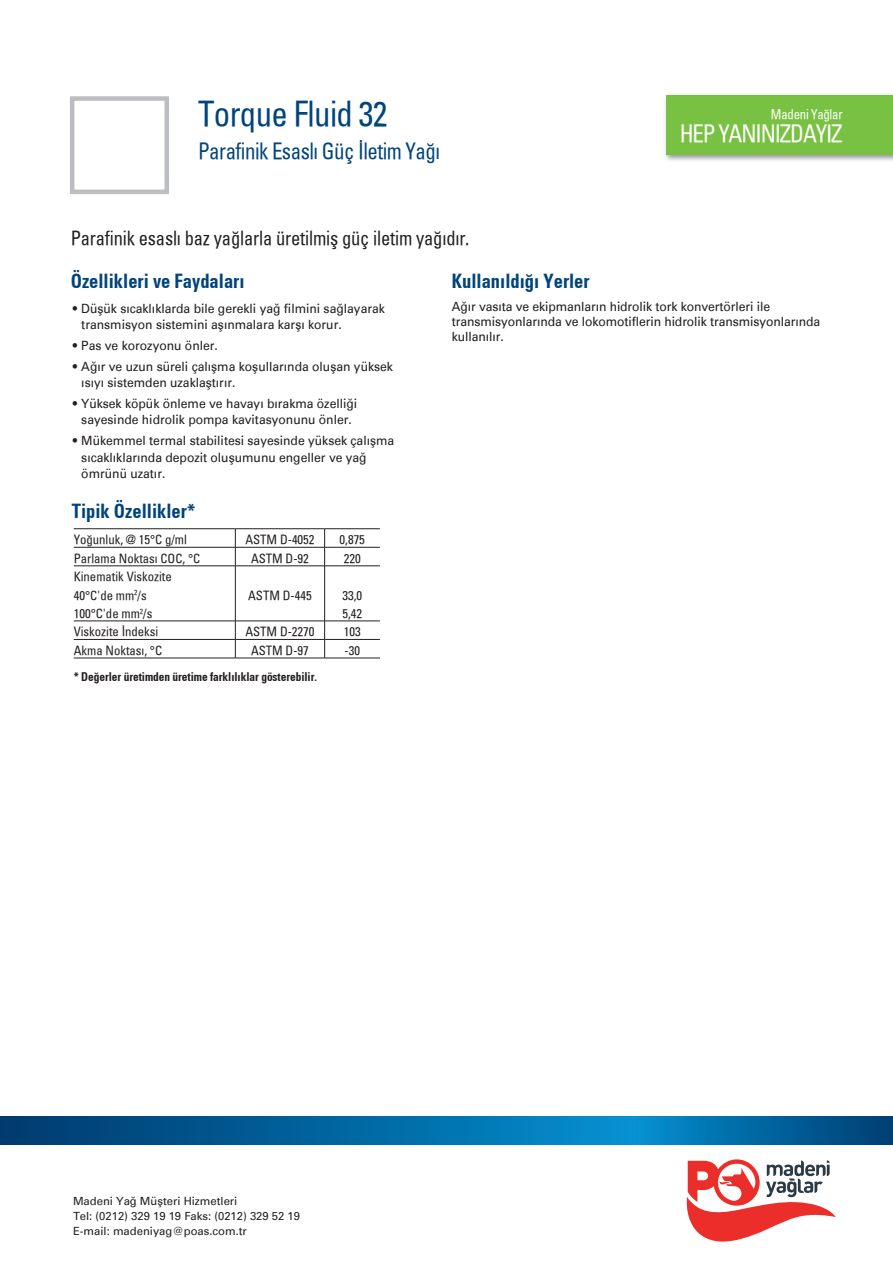
<style>
.page{position:relative;width:893px;height:1263px;background:#fff}
.page>*{position:absolute;margin:0;border:0;box-sizing:border-box;transform-origin:0 0}
.t1{font:34.5px "Univers Condensed";letter-spacing:-.02em;color:#00447b;scale:.95 1}
.t2{font:24px "Univers Condensed";letter-spacing:-.05em;color:#fff;scale:.95 1}
.t3{font:22.5px "Univers Condensed";letter-spacing:-.025em;color:#00447b;scale:.93 1}
.t4{font:700 condensed 19.5px "Univers";color:#00447b;scale:.95 1}
.t5{font:19.5px "Univers Condensed";letter-spacing:-.01em;color:#231f20;scale:.95 1}
.t6{font:13.5px "Univers Condensed";letter-spacing:-.02em;color:#fff;scale:.95 1}
.t7{font:12.75px/16.5px "Univers";color:#231f20;scale:.95 1}
.t8{font:12.75px/18.3px "Univers Condensed";color:#231f20}
.t9{font:12.6px "Univers Condensed";color:#231f20}
.t10{font:700 condensed 12px "Univers";letter-spacing:-.005em;color:#231f20;scale:.95 1}
.t11{font:11.25px/15px "Univers";color:#231f20}
</style>
<div class="page">
<div style="left:70px;top:96px;width:99px;height:98px;border:4px solid #bcbdc0"></div>
<svg style="left:0;top:1116px;width:893px;height:29px;background:#01649e"></svg>
<img style="left:665px;top:94px;width:228px;height:67px">
<div style="left:666px;top:96px;width:227px;height:59px;background:#79c142"></div>
<svg style="left:686px;top:1159px;width:150px;height:83px"></svg>
<hr style="left:74px;top:528px;width:161px;height:1px;background:#231f20">
<hr style="left:235px;top:528px;width:90px;height:1px;background:#231f20">
<hr style="left:325px;top:528px;width:55px;height:1px;background:#231f20">
<hr style="left:74px;top:547px;width:161px;height:1px;background:#231f20">
<hr style="left:235px;top:547px;width:90px;height:1px;background:#231f20">
<svg style="left:235px;top:529px;width:1px;height:37px"></svg>
<hr style="left:325px;top:547px;width:55px;height:1px;background:#231f20">
<svg style="left:324px;top:529px;width:1px;height:37px"></svg>
<hr style="left:74px;top:566px;width:161px;height:1px;background:#231f20">
<hr style="left:235px;top:566px;width:90px;height:1px;background:#231f20">
<hr style="left:235px;top:566px;width:1px;height:55px;background:#231f20">
<hr style="left:325px;top:566px;width:55px;height:1px;background:#231f20">
<hr style="left:324px;top:566px;width:1px;height:55px;background:#231f20">
<hr style="left:74px;top:621px;width:161px;height:1px;background:#231f20">
<hr style="left:235px;top:621px;width:90px;height:1px;background:#231f20">
<hr style="left:325px;top:621px;width:55px;height:1px;background:#231f20">
<hr style="left:74px;top:639px;width:161px;height:1px;background:#231f20">
<hr style="left:235px;top:639px;width:90px;height:1px;background:#231f20">
<svg style="left:235px;top:621px;width:1px;height:37px"></svg>
<hr style="left:325px;top:639px;width:55px;height:1px;background:#231f20">
<svg style="left:324px;top:621px;width:1px;height:37px"></svg>
<hr style="left:74px;top:658px;width:161px;height:1px;background:#231f20">
<hr style="left:235px;top:658px;width:90px;height:1px;background:#231f20">
<hr style="left:325px;top:658px;width:55px;height:1px;background:#231f20">
<h1 class="t1" style="left:198px;top:92px;width:201px">Torque Fluid 32</h1>
<h3 class="t3" style="left:198px;top:136px;width:261px">Parafinik Esaslı Güç İletim Yağı</h3>
<p class="t6" style="left:771px;top:105px;width:77px">Madeni Yağlar</p>
<h2 class="t2" style="left:680px;top:118px;width:173px">HEP YANINIZDAYIZ</h2>
<h3 class="t5" style="left:71px;top:225px;width:421px">Parafinik esaslı baz yağlarla üretilmiş güç iletim yağıdır.</h3>
<h3 class="t4" style="left:71px;top:269px;width:185px">Özellikleri ve Faydaları</h3>
<p class="t7" style="left:81px;top:300px;width:321px;text-indent:-9px">• Düşük sıcaklıklarda bile gerekli yağ filmini sağlayarak transmisyon sistemini aşınmalara karşı korur.</p>
<p class="t7" style="left:73px;top:337px;width:154px">• Pas ve korozyonu önler.</p>
<p class="t7" style="left:81px;top:358px;width:330px;text-indent:-9px">• Ağır ve uzun süreli çalışma koşullarında oluşan yüksek ısıyı sistemden uzaklaştırır.</p>
<p class="t7" style="left:73px;top:395px;width:301px;text-align:center">• Yüksek köpük önleme ve havayı bırakma özelliği sayesinde hidrolik pompa kavitasyonunu önler.</p>
<p class="t7" style="left:81px;top:432px;width:331px;text-indent:-9px">• Mükemmel termal stabilitesi sayesinde yüksek çalışma sıcaklıklarında depozit oluşumunu engeller ve yağ ömrünü uzatır.</p>
<h3 class="t4" style="left:452px;top:269px;width:147px">Kullanıldığı Yerler</h3>
<p class="t7" style="left:452px;top:299px;width:389px;line-height:15px">Ağır vasıta ve ekipmanların hidrolik tork konvertörleri ile transmisyonlarında ve lokomotiflerin hidrolik transmisyonlarında kullanılır.</p>
<h3 class="t4" style="left:72px;top:499px;width:132px">Tipik Özellikler*</h3>
<p class="t8" style="left:74px;top:530px;width:115px">Yoğunluk, @ 15°C g/ml</p>
<p class="t8" style="left:245px;top:530px;width:71px">ASTM D-4052</p>
<p class="t8" style="left:340px;top:530px;width:27px">0,875</p>
<p class="t8" style="left:74px;top:549px;width:128px">Parlama Noktası COC, °C</p>
<p class="t8" style="left:251px;top:549px;width:59px">ASTM D-92</p>
<p class="t8" style="left:344px;top:549px;width:18px">220</p>
<p class="t8" style="left:74px;top:567px;width:100px">Kinematik Viskozite<br>40°C'de mm<sup>2</sup>/s<br>100°C'de mm<sup>2</sup>/s</p>
<p class="t8" style="left:248px;top:586px;width:65px">ASTM D-445</p>
<p class="t8" style="left:342px;top:586px;width:21px">33,0<br>5,42</p>
<p class="t8" style="left:74px;top:622px;width:86px">Viskozite İndeksi</p>
<p class="t8" style="left:245px;top:622px;width:71px">ASTM D-2270</p>
<p class="t9" style="left:344px;top:624px;width:18px">103</p>
<p class="t8" style="left:74px;top:641px;width:90px">Akma Noktası, °C</p>
<p class="t8" style="left:251px;top:641px;width:59px">ASTM D-97</p>
<p class="t9" style="left:345px;top:642px;width:17px">-30</p>
<p class="t10" style="left:74px;top:669px;width:258px">* Değerler üretimden üretime farklılıklar gösterebilir.</p>
<p class="t11" style="left:73px;top:1194px;width:229px">Madeni Yağ Müşteri Hizmetleri<br>Tel: (0212) 329 19 19 Faks: (0212) 329 52 19<br>E-mail: madeniyag@poas.com.tr</p>
</div>
